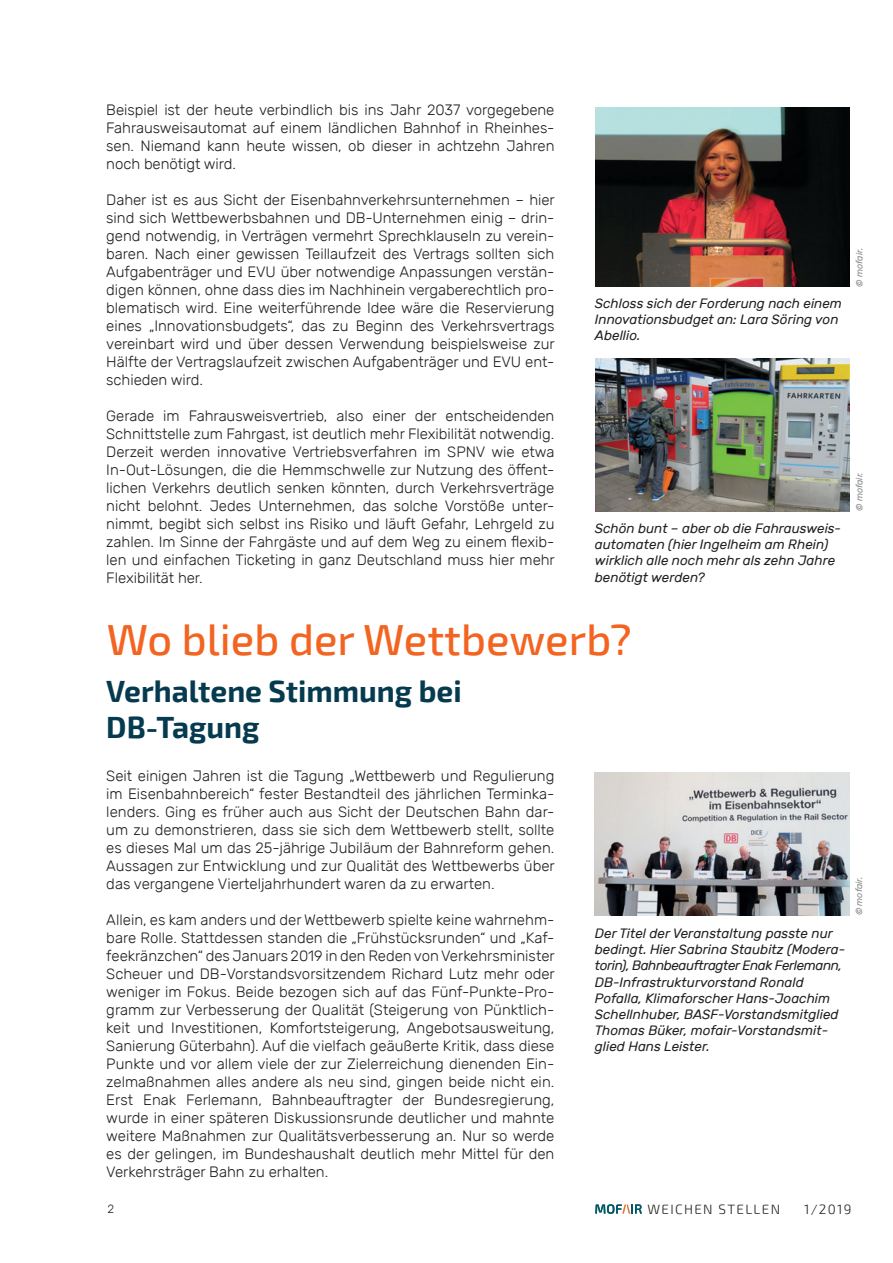
<style>
.page{position:relative;width:893px;height:1263px;background:#fff}
.page>*{position:absolute;margin:0;border:0;box-sizing:border-box;transform-origin:0 0}
.t1{font:500 43.5px "Exo 2";color:#f36421}
.t2{font:700 30px/36px "Exo 2";color:#063b4f}
.t3{font:300 15px/18px "Rubik";letter-spacing:-.005em;color:#231f20;text-align:justify}
.t4{font:italic 13.5px/16.2px "Rubik";color:#231f20}
.t5{font:300 13.5px "Exo 2";letter-spacing:.1em;color:#231f20}
.t6{font:300 12px "Rubik";color:#231f20}
.t7{font:italic 9px "Rubik";color:#808285}
</style>
<div class="page">
<svg style="left:595px;top:1204px;width:47px;height:10px"></svg>
<img style="left:595px;top:772px;width:255px;height:143px">
<img style="left:595px;top:107px;width:255px;height:180px">
<img style="left:595px;top:358px;width:255px;height:153px">
<p class="t3" style="left:106px;top:101px;width:450px">Beispiel ist der heute verbindlich bis ins Jahr 2037 vorgegebene Fahrausweisautomat auf einem ländlichen Bahnhof in Rheinhes&shy;sen. Niemand kann heute wissen, ob dieser in achtzehn Jahren noch benötigt wird.</p>
<p class="t3" style="left:106px;top:191px;width:450px">Daher ist es aus Sicht der Eisenbahnverkehrsunternehmen – hier sind sich Wettbewerbsbahnen und DB-Unternehmen einig – drin&shy;gend notwendig, in Verträgen vermehrt Sprechklauseln zu verein&shy;baren. Nach einer gewissen Teillaufzeit des Vertrags sollten sich Aufgabenträger und EVU über notwendige Anpassungen verstän&shy;digen können, ohne dass dies im Nachhinein vergaberechtlich pro&shy;blematisch wird. Eine weiterführende Idee wäre die Reservierung eines „Innovationsbudgets“, das zu Beginn des Verkehrsvertrags vereinbart wird und über dessen Verwendung beispielsweise zur Hälfte der Vertragslaufzeit zwischen Aufgabenträger und EVU ent&shy;schieden wird.</p>
<p class="t3" style="left:106px;top:407px;width:450px">Gerade im Fahrausweisvertrieb, also einer der entscheidenden Schnittstelle zum Fahrgast, ist deutlich mehr Flexibilität notwendig.<br>Derzeit werden innovative Vertriebsverfahren im SPNV wie etwa In-Out-Lösungen, die die Hemmschwelle zur Nutzung des öffent&shy;lichen Verkehrs deutlich senken könnten, durch Verkehrsverträge nicht belohnt. Jedes Unternehmen, das solche Vorstöße unter&shy;nimmt, begibt sich selbst ins Risiko und läuft Gefahr, Lehrgeld zu zahlen. Im Sinne der Fahrgäste und auf dem Weg zu einem flexib&shy;len und einfachen Ticketing in ganz Deutschland muss hier mehr Flexibilität her.</p>
<p class="t4" style="left:595px;top:295px;width:249px">Schloss sich der Forderung nach einem<br>Innovationsbudget an: Lara Söring von<br>Abellio.</p>
<p class="t7" style="left:854px;top:287px;width:40px;rotate:-90deg">© mofair.</p>
<p class="t4" style="left:595px;top:520px;width:248px">Schön bunt – aber ob die Fahrausweis&shy;automaten (hier Ingelheim am Rhein) wirklich alle noch mehr als zehn Jahre benötigt werden?</p>
<p class="t7" style="left:854px;top:511px;width:40px;rotate:-90deg">© mofair.</p>
<h1 class="t1" style="left:107px;top:614px;width:526px">Wo blieb der Wettbewerb?</h1>
<h2 class="t2" style="left:106px;top:675px;width:357px">Verhaltene Stimmung bei<br>DB-Tagung</h2>
<p class="t3" style="left:106px;top:767px;width:450px">Seit einigen Jahren ist die Tagung „Wettbewerb und Regulierung im Eisenbahnbereich“ fester Bestandteil des jährlichen Terminka&shy;lenders. Ging es früher auch aus Sicht der Deutschen Bahn dar&shy;um zu demonstrieren, dass sie sich dem Wettbewerb stellt, sollte es dieses Mal um das 25-jährige Jubiläum der Bahnreform gehen.<br>Aussagen zur Entwicklung und zur Qualität des Wettbewerbs über das vergangene Vierteljahrhundert waren da zu erwarten.</p>
<p class="t3" style="left:106px;top:911px;width:450px">Allein, es kam anders und der Wettbewerb spielte keine wahrnehm&shy;bare Rolle. Stattdessen standen die „Frühstücksrunden“ und „Kaf&shy;feekränzchen“ des Januars 2019 in den Reden von Verkehrsminister Scheuer und DB-Vorstandsvorsitzendem Richard Lutz mehr oder weniger im Fokus. Beide bezogen sich auf das Fünf-Punkte-Pro&shy;gramm zur Verbesserung der Qualität (Steigerung von Pünktlich&shy;keit und Investitionen, Komfortsteigerung, Angebotsausweitung, Sanierung Güterbahn). Auf die vielfach geäußerte Kritik, dass diese Punkte und vor allem viele der zur Zielerreichung dienenden Ein&shy;zelmaßnahmen alles andere als neu sind, gingen beide nicht ein.<br>Erst Enak Ferlemann, Bahnbeauftragter der Bundesregierung, wurde in einer späteren Diskussionsrunde deutlicher und mahnte weitere Maßnahmen zur Qualitätsverbesserung an. Nur so werde es der gelingen, im Bundeshaushalt deutlich mehr Mittel für den Verkehrsträger Bahn zu erhalten.</p>
<p class="t4" style="left:595px;top:925px;width:252px">Der Titel der Veranstaltung passte nur bedingt. Hier Sabrina Staubitz (Modera&shy;torin), Bahnbeauftragter Enak Ferlemann, DB-Infrastrukturvorstand Ronald Pofalla, Klimaforscher Hans-Joachim Schellnhuber, BASF-Vorstandsmitglied Thomas Büker, mofair-Vorstandsmit&shy;glied Hans Leister.</p>
<p class="t7" style="left:854px;top:915px;width:40px;rotate:-90deg">© mofair.</p>
<p class="t6" style="left:107px;top:1202px;width:8px">2</p>
<p class="t5" style="left:647px;top:1201px;width:134px">WEICHEN STELLEN</p>
<p class="t5" style="left:804px;top:1201px;width:49px">1/2019</p>
</div>
